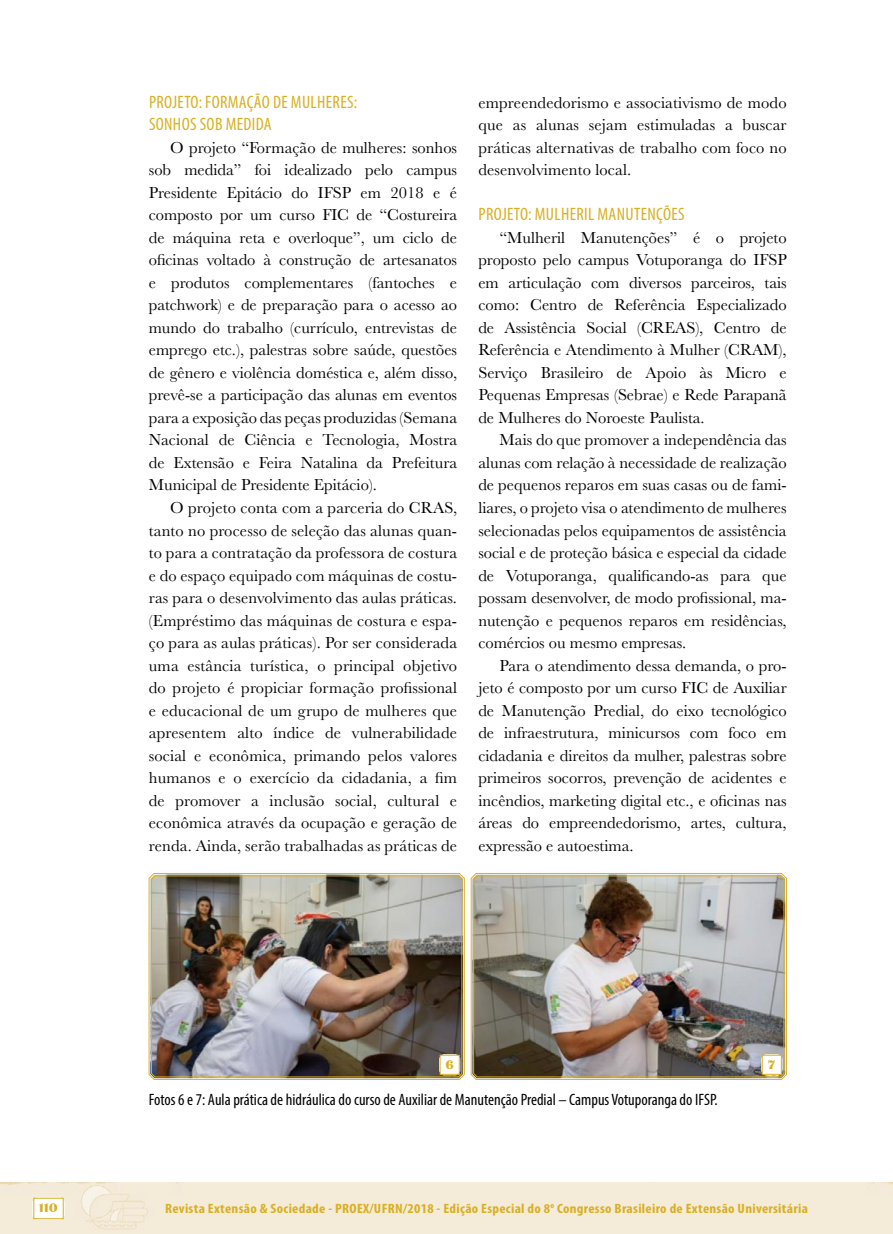
<style>
.page{position:relative;width:893px;height:1234px;background:#fff}
.page>*{position:absolute;margin:0;border:0;box-sizing:border-box;transform-origin:0 0}
.t1{font:condensed 18px/22.5px "Myriad Pro";letter-spacing:.02em;color:#d8b024}
.t2{font:16.5px/22.5px "Baskerville";color:#000;text-align:justify}
.t3{font:condensed 16.5px "Myriad Pro";color:#000}
.t4{font:700 condensed 13.5px "Myriad Pro";letter-spacing:.02em;color:#d8b024;scale:1.1 1}
.t5{font:12px "Escafina Low";color:#d8b024;scale:1.1 1}
</style>
<div class="page">
<svg style="left:148px;top:872px;width:317px;height:207px;background:#d4c696"></svg>
<img style="left:151px;top:875px;width:311px;height:202px">
<svg style="left:470px;top:872px;width:317px;height:207px;background:#d7c997"></svg>
<img style="left:473px;top:875px;width:311px;height:202px">
<svg style="left:439px;top:1053px;width:21px;height:22px"></svg>
<div style="left:440px;top:1054px;width:20px;height:20px;background:#fff;border:1px solid #d8b024"></div>
<svg style="left:761px;top:1053px;width:21px;height:22px"></svg>
<div style="left:762px;top:1054px;width:20px;height:20px;background:#fff;border:1px solid #d8b024"></div>
<svg style="left:32px;top:1196px;width:33px;height:23px"></svg>
<div style="left:33px;top:1197px;width:31px;height:21px;background:#fff;border:1px solid #d8b024"></div>
<p class="t5" style="left:39px;top:1199px;width:19px">110</p>
<p class="t1" style="left:149px;top:90px;width:210px">PROJETO: FORMAÇÃO DE MULHERES:<br>SONHOS SOB MEDIDA</p>
<p class="t2" style="left:149px;top:136px;width:310px;text-indent:21px">O projeto “Formação de mulheres: sonhos sob medida” foi idealizado pelo campus Presidente Epitácio do IFSP em 2018 e é composto por um curso FIC de “Costureira de máquina reta e overloque”, um ciclo de oficinas voltado à construção de artesanatos e produtos complementares (fantoches e patchwork) e de preparação para o acesso ao mundo do trabalho (currículo, entrevistas de emprego etc.), palestras sobre saúde, questões de gênero e violência doméstica e, além disso, prevê-se a participação das alunas em eventos para a exposição das peças produzidas (Semana Nacional de Ciência e Tecnologia, Mostra de Extensão e Feira Natalina da Prefeitura Municipal de Presidente Epitácio).</p>
<p class="t2" style="left:149px;top:496px;width:310px;text-indent:21px">O projeto conta com a parceria do CRAS, tanto no processo de seleção das alunas quan&shy;to para a contratação da professora de costura e do espaço equipado com máquinas de costu&shy;ras para o desenvolvimento das aulas práticas. (Empréstimo das máquinas de costura e espa&shy;ço para as aulas práticas). Por ser considerada uma estância turística, o principal objetivo do projeto é propiciar formação profissional e educacional de um grupo de mulheres que apresentem alto índice de vulnerabilidade social e econômica, primando pelos valores humanos e o exercício da cidadania, a fim de promover a inclusão social, cultural e econômica através da ocupação e geração de renda. Ainda, serão trabalhadas as práticas de</p>
<p class="t2" style="left:478px;top:91px;width:310px">empreendedorismo e associativismo de modo que as alunas sejam estimuladas a buscar práticas alternativas de trabalho com foco no desenvolvimento local.</p>
<p class="t1" style="left:479px;top:203px;width:208px">PROJETO: MULHERIL MANUTENÇÕES</p>
<p class="t2" style="left:478px;top:226px;width:310px;text-indent:21px">“Mulheril Manutenções” é o projeto proposto pelo campus Votuporanga do IFSP em articulação com diversos parceiros, tais como: Centro de Referência Especializado de Assistência Social (CREAS), Centro de Referência e Atendimento à Mulher (CRAM), Serviço Brasileiro de Apoio às Micro e Pequenas Empresas (Sebrae) e Rede Parapanã de Mulheres do Noroeste Paulista.</p>
<p class="t2" style="left:478px;top:428px;width:310px;text-indent:21px">Mais do que promover a independência das alunas com relação à necessidade de realização de pequenos reparos em suas casas ou de fami&shy;liares, o projeto visa o atendimento de mulheres selecionadas pelos equipamentos de assistência social e de proteção básica e especial da cidade de Votuporanga, qualificando-as para que possam desenvolver, de modo profissional, ma&shy;nutenção e pequenos reparos em residências, comércios ou mesmo empresas.</p>
<p class="t2" style="left:478px;top:654px;width:310px;text-indent:21px">Para o atendimento dessa demanda, o pro&shy;jeto é composto por um curso FIC de Auxiliar de Manutenção Predial, do eixo tecnológico de infraestrutura, minicursos com foco em cidadania e direitos da mulher, palestras sobre primeiros socorros, prevenção de acidentes e incêndios, marketing digital etc., e oficinas nas áreas do empreendedorismo, artes, cultura, expressão e autoestima.</p>
<p class="t5" style="left:446px;top:1056px;width:9px">6</p>
<p class="t5" style="left:768px;top:1056px;width:8px">7</p>
<p class="t3" style="left:149px;top:1089px;width:570px">Fotos 6 e 7: Aula prática de hidráulica do curso de Auxiliar de Manutenção Predial – Campus Votuporanga do IFSP.</p>
<p class="t4" style="left:165px;top:1200px;width:586px">Revista Extensão &amp; Sociedade - PROEX/UFRN/2018 - Edição Especial do 8<sup>o</sup> Congresso Brasileiro de Extensão Universitária</p>
</div>
